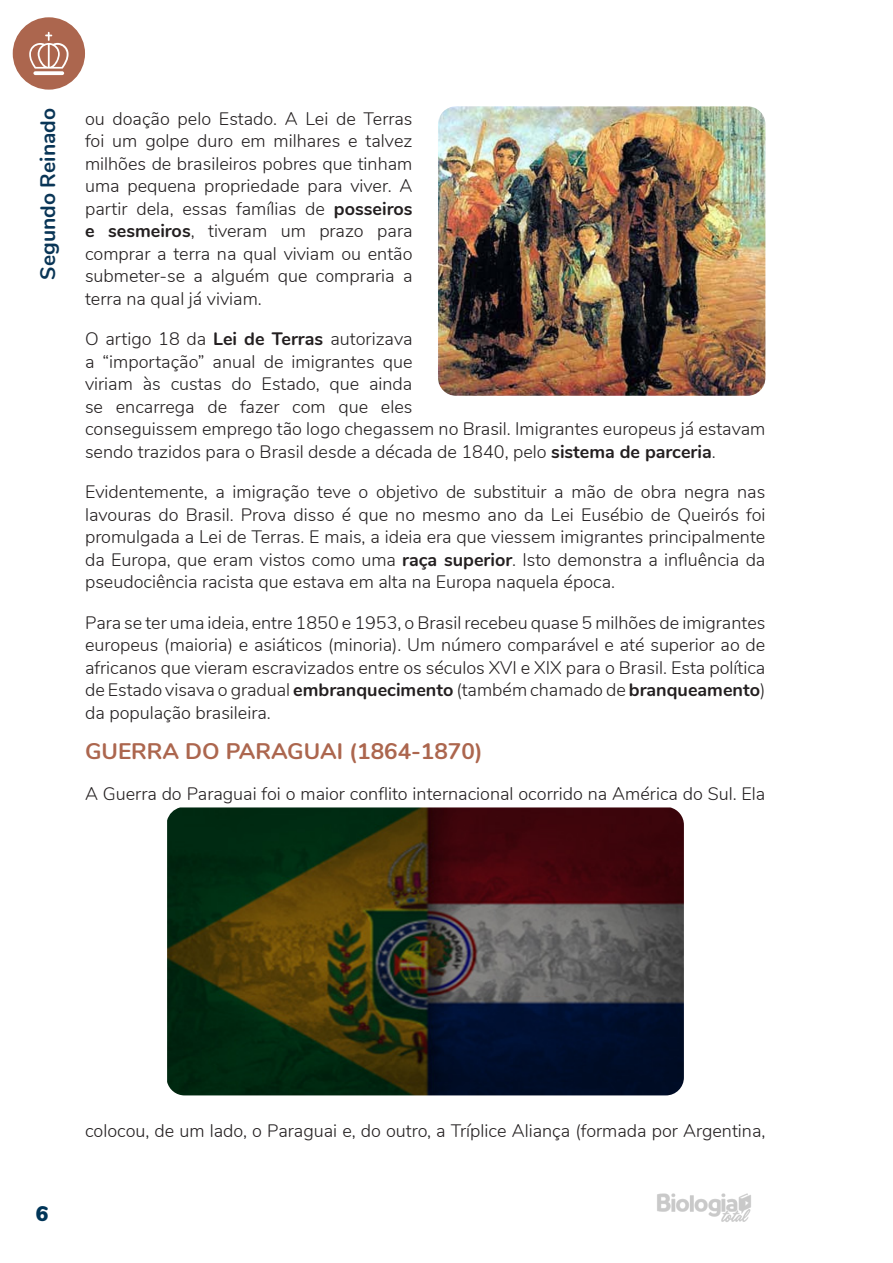
<style>
.page{position:relative;width:893px;height:1263px;background:#fff}
.page>*{position:absolute;margin:0;border:0;box-sizing:border-box;transform-origin:0 0}
.TÍTULO_PEQUENO_2{font:700 22.5px "Nunito";color:#ac664e}
.t1{font:700 21px "Nunito";color:#093556}
.t2{font:900 21px "Nunito";color:#003558}
.TEXTO{font:300 18px/22.5px "Nunito";color:#231f20;text-align:justify}
.s1{font-weight:700}
</style>
<div class="page">
<img style="left:657px;top:1193px;width:94px;height:29px">
<div style="left:13px;top:17px;width:72px;height:73px;background:#ac664e;border-radius:50%"></div>
<svg style="left:33px;top:71px;width:31px;height:4px"></svg>
<svg style="left:29px;top:32px;width:40px;height:37px"></svg>
<img style="left:438px;top:106px;width:327px;height:290px">
<img style="left:167px;top:807px;width:517px;height:288px">
<p class="t1" style="left:32px;top:280px;width:173px;rotate:-90deg">Segundo Reinado</p>
<p class="TEXTO" style="left:85px;top:106px;width:329px">ou doação pelo Estado. A Lei de Terras foi um golpe duro em milhares e talvez milhões de brasileiros pobres que tinham uma pequena propriedade para viver. A partir dela, essas famílias de <span class="s1">posseiros e sesmeiros</span>, tiveram um prazo para comprar a terra na qual viviam ou então submeter-se a alguém que compraria a terra na qual já viviam.</p>
<p class="TEXTO" style="left:85px;top:327px;width:682px;text-align:left">O artigo 18 da <span class="s1">Lei de Terras</span> autorizava<br>a “importação” anual de imigrantes que<br>viriam às custas do Estado, que ainda<br>se encarrega de fazer com que eles<br>conseguissem emprego tão logo chegassem no Brasil. Imigrantes europeus já estavam sendo trazidos para o Brasil desde a década de 1840, pelo <span class="s1">sistema de parceria</span>.</p>
<p class="TEXTO" style="left:85px;top:480px;width:682px">Evidentemente, a imigração teve o objetivo de substituir a mão de obra negra nas lavouras do Brasil. Prova disso é que no mesmo ano da Lei Eusébio de Queirós foi promulgada a Lei de Terras. E mais, a ideia era que viessem imigrantes principalmente da Europa, que eram vistos como uma <span class="s1">raça superior</span>. Isto demonstra a influência da pseudociência racista que estava em alta na Europa naquela época.</p>
<p class="TEXTO" style="left:85px;top:610px;width:682px">Para se ter uma ideia, entre 1850 e 1953, o Brasil recebeu quase 5 milhões de imigrantes europeus (maioria) e asiáticos (minoria). Um número comparável e até superior ao de africanos que vieram escravizados entre os séculos XVI e XIX para o Brasil. Esta política de Estado visava o gradual <span class="s1">embranquecimento</span> (também chamado de <span class="s1">branqueamento</span>) da população brasileira.</p>
<p class="TÍTULO_PEQUENO_2" style="left:85px;top:735px;width:399px">GUERRA DO PARAGUAI (1864-1870)</p>
<p class="TEXTO" style="left:85px;top:781px;width:682px">A Guerra do Paraguai foi o maior conflito internacional ocorrido na América do Sul. Ela</p>
<p class="t2" style="left:36px;top:1198px;width:14px">6</p>
<p class="TEXTO" style="left:85px;top:1119px;width:682px">colocou, de um lado, o Paraguai e, do outro, a Tríplice Aliança (formada por Argentina,</p>
</div>
